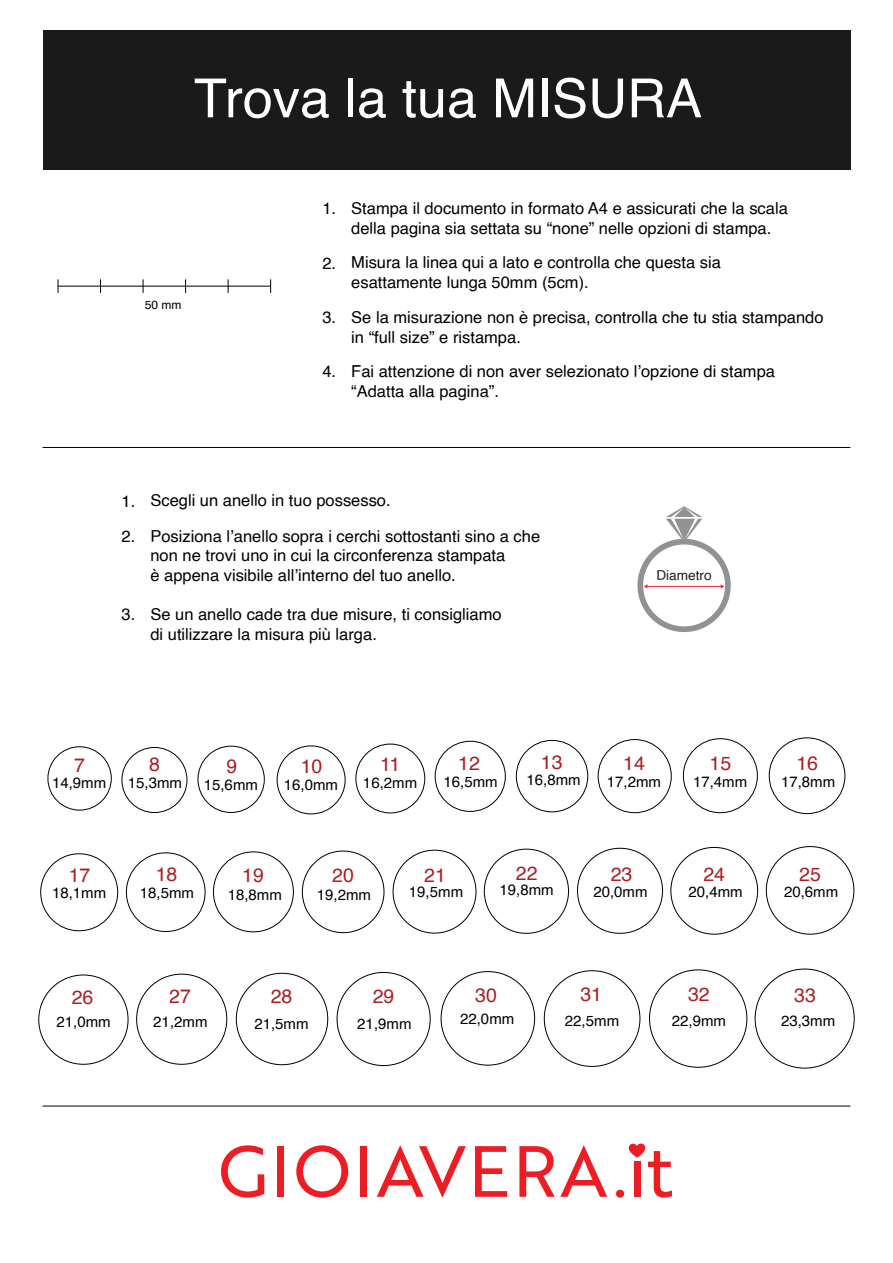
<style>
.page{position:relative;width:893px;height:1263px;background:#fff}
.page>*{position:absolute;margin:0;border:0;box-sizing:border-box;transform-origin:0 0}
.t1{font:54px "Helvetica";color:#fff}
.t2{font:19.5px "Helvetica";color:#ac1f22}
.t3{font:16.5px/19.8px "Helvetica";color:#000001}
.t4{font:15px "Helvetica";color:#000001}
.t5{font:13.65px "Helvetica";color:#231f20}
.t6{font:12px "Helvetica";color:#000001}
</style>
<div class="page">
<hr style="left:43px;top:1106px;width:807px;height:1px;background:#000001">
<hr style="left:43px;top:447px;width:807px;height:1px;background:#000001">
<svg style="left:58px;top:279px;width:1px;height:14px"></svg>
<svg style="left:100px;top:279px;width:1px;height:14px"></svg>
<svg style="left:143px;top:279px;width:1px;height:14px"></svg>
<svg style="left:185px;top:279px;width:1px;height:14px"></svg>
<svg style="left:228px;top:279px;width:1px;height:14px"></svg>
<svg style="left:270px;top:279px;width:1px;height:14px"></svg>
<hr style="left:58px;top:286px;width:213px;height:1px;background:#000001">
<div style="left:43px;top:30px;width:807px;height:139px;background:#1a1a1a"></div>
<svg style="left:221px;top:1145px;width:43px;height:52px"></svg>
<div style="left:277px;top:1146px;width:7px;height:51px;background:#ee1d23"></div>
<svg style="left:296px;top:1145px;width:52px;height:52px"></svg>
<div style="left:360px;top:1146px;width:7px;height:51px;background:#ee1d23"></div>
<svg style="left:377px;top:1145px;width:89px;height:52px"></svg>
<svg style="left:475px;top:1146px;width:32px;height:51px"></svg>
<svg style="left:519px;top:1145px;width:88px;height:52px"></svg>
<div style="left:616px;top:1190px;width:8px;height:7px;background:#ee1d23;border-radius:50%"></div>
<svg style="left:629px;top:1143px;width:43px;height:54px"></svg>
<svg style="left:637px;top:506px;width:94px;height:126px"></svg>
<div style="left:47px;top:746px;width:65px;height:65px;border:1px solid #000001;border-radius:50%"></div>
<div style="left:121px;top:747px;width:66px;height:66px;border:1px solid #000001;border-radius:50%"></div>
<div style="left:197px;top:746px;width:68px;height:67px;border:1px solid #000001;border-radius:50%"></div>
<div style="left:277px;top:745px;width:69px;height:69px;border:1px solid #000001;border-radius:50%"></div>
<div style="left:355px;top:743px;width:70px;height:70px;border:1px solid #000001;border-radius:50%"></div>
<div style="left:435px;top:741px;width:71px;height:71px;border:1px solid #000001;border-radius:50%"></div>
<div style="left:516px;top:740px;width:72px;height:72px;border:1px solid #000001;border-radius:50%"></div>
<div style="left:598px;top:739px;width:74px;height:74px;border:1px solid #000001;border-radius:50%"></div>
<div style="left:683px;top:738px;width:75px;height:75px;border:1px solid #000001;border-radius:50%"></div>
<div style="left:769px;top:737px;width:76px;height:77px;border:1px solid #000001;border-radius:50%"></div>
<div style="left:40px;top:853px;width:78px;height:78px;border:1px solid #000001;border-radius:50%"></div>
<div style="left:126px;top:852px;width:80px;height:80px;border:1px solid #000001;border-radius:50%"></div>
<div style="left:213px;top:851px;width:81px;height:81px;border:1px solid #000001;border-radius:50%"></div>
<div style="left:302px;top:850px;width:82px;height:83px;border:1px solid #000001;border-radius:50%"></div>
<div style="left:393px;top:850px;width:83px;height:83px;border:1px solid #000001;border-radius:50%"></div>
<h1 class="t1" style="left:194px;top:57px;width:510px">Trova la tua MISURA</h1>
<p class="t6" style="left:145px;top:296px;width:38px">50 mm</p>
<p class="t3" style="left:322px;top:199px;width:15px">1.</p>
<p class="t3" style="left:351px;top:198px;width:438px">Stampa il documento in formato A4 e assicurati che la scala della pagina sia settata su “none” nelle opzioni di stampa.</p>
<p class="t3" style="left:322px;top:253px;width:15px">2.</p>
<p class="t3" style="left:351px;top:252px;width:371px">Misura la linea qui a lato e controlla che questa sia esattamente lunga 50mm (5cm).</p>
<p class="t3" style="left:322px;top:308px;width:15px">3.</p>
<p class="t3" style="left:351px;top:308px;width:474px">Se la misurazione non è precisa, controlla che tu stia stampando in “full size” e ristampa.</p>
<p class="t3" style="left:322px;top:362px;width:15px">4.</p>
<p class="t3" style="left:351px;top:362px;width:425px">Fai attenzione di non aver selezionato l’opzione di stampa “Adatta alla pagina”.</p>
<p class="t3" style="left:150px;top:483px;width:391px;line-height:35.2px;text-indent:-29px">1. Scegli un anello in tuo possesso.<br>Posiziona l’anello sopra i cerchi sottostanti sino a che</p>
<p class="t3" style="left:150px;top:546px;width:356px">non ne trovi uno in cui la circonferenza stampata è appena visibile all’interno del tuo anello.</p>
<p class="t3" style="left:122px;top:527px;width:15px">2.</p>
<p class="t3" style="left:122px;top:605px;width:15px">3.</p>
<p class="t3" style="left:150px;top:605px;width:353px">Se un anello cade tra due misure, ti consigliamo di utilizzare la misura più larga.</p>
<p class="t5" style="left:656px;top:564px;width:57px">Diametro</p>
<p class="t2" style="left:74px;top:750px;width:12px">7</p>
<p class="t4" style="left:52px;top:771px;width:56px">14,9mm</p>
<p class="t2" style="left:149px;top:750px;width:12px">8</p>
<p class="t4" style="left:128px;top:771px;width:56px">15,3mm</p>
<p class="t2" style="left:227px;top:751px;width:12px">9</p>
<p class="t4" style="left:204px;top:773px;width:56px">15,6mm</p>
<p class="t2" style="left:301px;top:751px;width:23px">10</p>
<p class="t4" style="left:284px;top:773px;width:56px">16,0mm</p>
<p class="t2" style="left:380px;top:750px;width:22px">11</p>
<p class="t4" style="left:363px;top:771px;width:56px">16,2mm</p>
<p class="t2" style="left:458px;top:748px;width:23px">12</p>
<p class="t4" style="left:443px;top:770px;width:56px">16,5mm</p>
<p class="t2" style="left:541px;top:747px;width:23px">13</p>
<p class="t4" style="left:526px;top:768px;width:56px">16,8mm</p>
<p class="t2" style="left:623px;top:748px;width:23px">14</p>
<p class="t4" style="left:607px;top:770px;width:56px">17,2mm</p>
<p class="t2" style="left:709px;top:748px;width:23px">15</p>
<p class="t4" style="left:693px;top:770px;width:56px">17,4mm</p>
<p class="t2" style="left:796px;top:748px;width:23px">16</p>
<p class="t4" style="left:781px;top:770px;width:56px">17,8mm</p>
<p class="t2" style="left:69px;top:860px;width:23px">17</p>
<p class="t2" style="left:156px;top:859px;width:23px">18</p>
<p class="t2" style="left:242px;top:860px;width:23px">19</p>
<p class="t2" style="left:332px;top:860px;width:23px">20</p>
<p class="t2" style="left:424px;top:860px;width:23px">21</p>
<p class="t2" style="left:516px;top:858px;width:23px">22</p>
<p class="t2" style="left:611px;top:859px;width:23px">23</p>
<p class="t2" style="left:703px;top:859px;width:23px">24</p>
<p class="t2" style="left:799px;top:859px;width:23px">25</p>
<p class="t4" style="left:52px;top:881px;width:56px">18,1mm</p>
<p class="t4" style="left:140px;top:881px;width:56px">18,5mm</p>
<p class="t4" style="left:228px;top:883px;width:56px">18,8mm</p>
<p class="t4" style="left:317px;top:883px;width:56px">19,2mm</p>
<p class="t4" style="left:409px;top:880px;width:56px">19,5mm</p>
<p class="t4" style="left:499px;top:878px;width:56px">19,8mm</p>
<p class="t4" style="left:593px;top:880px;width:56px">20,0mm</p>
<p class="t4" style="left:689px;top:880px;width:56px">20,4mm</p>
<p class="t4" style="left:784px;top:880px;width:56px">20,6mm</p>
<p class="t2" style="left:72px;top:982px;width:23px">26</p>
<p class="t2" style="left:169px;top:981px;width:23px">27</p>
<p class="t2" style="left:271px;top:981px;width:23px">28</p>
<p class="t2" style="left:373px;top:981px;width:23px">29</p>
<p class="t2" style="left:475px;top:980px;width:23px">30</p>
<p class="t2" style="left:580px;top:979px;width:23px">31</p>
<p class="t2" style="left:688px;top:979px;width:23px">32</p>
<p class="t2" style="left:794px;top:980px;width:23px">33</p>
<p class="t4" style="left:57px;top:1010px;width:56px">21,0mm</p>
<p class="t4" style="left:153px;top:1010px;width:56px">21,2mm</p>
<p class="t4" style="left:254px;top:1012px;width:56px">21,5mm</p>
<p class="t4" style="left:357px;top:1012px;width:56px">21,9mm</p>
<p class="t4" style="left:460px;top:1007px;width:56px">22,0mm</p>
<p class="t4" style="left:565px;top:1009px;width:56px">22,5mm</p>
<p class="t4" style="left:672px;top:1009px;width:56px">22,9mm</p>
<p class="t4" style="left:781px;top:1009px;width:56px">23,3mm</p>
</div>
